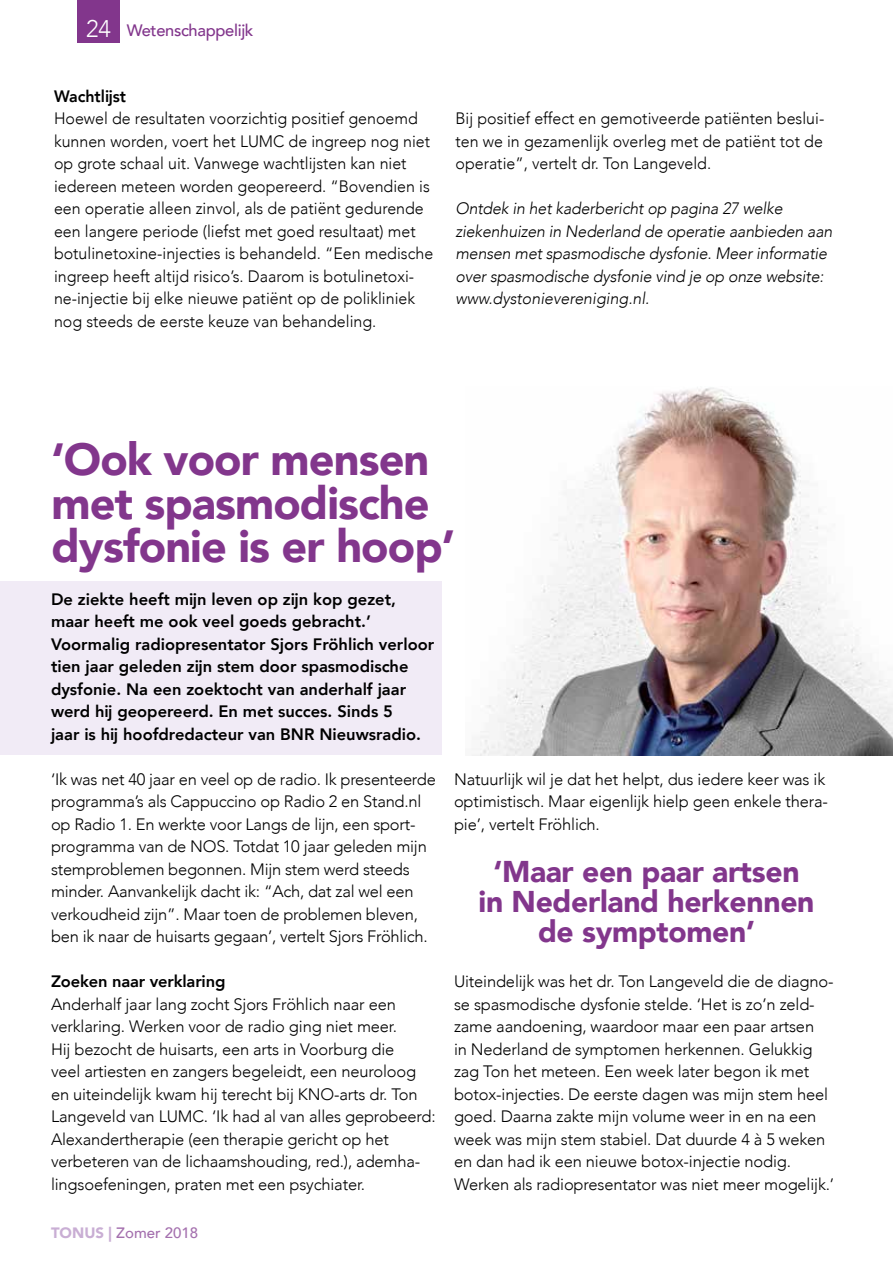
<style>
.page{position:relative;width:893px;height:1263px;background:#fff}
.page>*{position:absolute;margin:0;border:0;box-sizing:border-box;transform-origin:0 0}
.t1{font:900 45px/43.5px "Avenir";letter-spacing:-.02em;color:#82368c}
.t2{font:900 30px/30px "Avenir";letter-spacing:-.01em;color:#82368c;text-align:center}
.t3{font:300 16.5px/22.5px "Avenir";letter-spacing:-.01em;color:#000}
.t4{font:800 16.5px/22.5px "Avenir";color:#000}
.t5{font:italic 300 16.5px/22.5px "Avenir";letter-spacing:-.01em;color:#000}
.t6{font:500 16.5px "Avenir";letter-spacing:-.02em;color:#82368c}
.t7{font:500 15px "Avenir";color:#a470ae}
.s1{font-weight:300;font-size:24px;color:#fff}
.s2{font-weight:900;color:#c9aed4}
</style>
<div class="page">
<div style="left:77px;top:0;width:43px;height:43px;background:#82368c"></div>
<div style="left:0;top:582px;width:442px;height:173px;background:#f1ebf6"></div>
<img style="left:472px;top:387px;width:421px;height:368px">
<p class="t6" style="left:86px;top:16px;width:169px"><span class="s1">24</span> Wetenschappelijk</p>
<p class="t4" style="left:54px;top:85px;width:74px">Wachtlijst</p>
<p class="t3" style="left:54px;top:107px;width:381px">Hoewel de resultaten voorzichtig positief genoemd kunnen worden, voert het LUMC de ingreep nog niet op grote schaal uit. Vanwege wachtlijsten kan niet iedereen meteen worden geopereerd. “Bovendien is een operatie alleen zinvol, als de patiënt gedurende een langere periode (liefst met goed resultaat) met botulinetoxine-injecties is behandeld. “Een medische ingreep heeft altijd risico’s. Daarom is botulinetoxi&shy;ne-injectie bij elke nieuwe patiënt op de polikliniek nog steeds de eerste keuze van behandeling.</p>
<p class="t3" style="left:455px;top:107px;width:370px;text-align:justify">Bij positief effect en gemotiveerde patiënten beslui&shy;ten we in gezamenlijk overleg met de patiënt tot de operatie”, vertelt dr. Ton Langeveld.</p>
<p class="t5" style="left:455px;top:197px;width:378px">Ontdek in het kaderbericht op pagina 27 welke ziekenhuizen in Nederland de operatie aanbieden aan mensen met spasmodische dysfonie. Meer informatie over spasmodische dysfonie vind je op onze website: www.dystonievereniging.nl.</p>
<h1 class="t1" style="left:52px;top:437px;width:405px">‘Ook voor mensen met spasmodische dysfonie is er hoop’</h1>
<p class="t4" style="left:51px;top:588px;width:385px">De ziekte heeft mijn leven op zijn kop gezet, maar heeft me ook veel goeds gebracht.’ Voormalig radiopresentator Sjors Fröhlich verloor tien jaar geleden zijn stem door spasmodische dysfonie. Na een zoektocht van anderhalf jaar werd hij geopereerd. En met succes. Sinds 5<br>jaar is hij hoofdredacteur van BNR Nieuwsradio.</p>
<p class="t3" style="left:51px;top:768px;width:386px">‘Ik was net 40 jaar en veel op de radio. Ik presenteerde programma’s als Cappuccino op Radio 2 en Stand.nl op Radio 1. En werkte voor Langs de lijn, een sport&shy;programma van de NOS. Totdat 10 jaar geleden mijn stemproblemen begonnen. Mijn stem werd steeds minder. Aanvankelijk dacht ik: “Ach, dat zal wel een verkoudheid zijn”. Maar toen de problemen bleven, ben ik naar de huisarts gegaan’, vertelt Sjors Fröhlich.</p>
<p class="t4" style="left:51px;top:970px;width:176px">Zoeken naar verklaring</p>
<p class="t3" style="left:51px;top:993px;width:386px">Anderhalf jaar lang zocht Sjors Fröhlich naar een verklaring. Werken voor de radio ging niet meer.<br>Hij bezocht de huisarts, een arts in Voorburg die<br>veel artiesten en zangers begeleidt, een neuroloog en uiteindelijk kwam hij terecht bij KNO-arts dr. Ton Langeveld van LUMC. ‘Ik had al van alles geprobeerd:<br>Alexandertherapie (een therapie gericht op het verbeteren van de lichaamshouding, red.), ademha&shy;lingsoefeningen, praten met een psychiater.</p>
<p class="t7" style="left:51px;top:1219px;width:149px"><span class="s2">TONUS |</span> Zomer 2018</p>
<p class="t3" style="left:454px;top:768px;width:376px">Natuurlijk wil je dat het helpt, dus iedere keer was ik optimistisch. Maar eigenlijk hielp geen enkele thera&shy;pie’, vertelt Fröhlich.</p>
<h2 class="t2" style="left:478px;top:856px;width:337px">‘Maar een paar artsen in Nederland herkennen de symptomen’</h2>
<p class="t3" style="left:454px;top:970px;width:382px">Uiteindelijk was het dr. Ton Langeveld die de diagno&shy;se spasmodische dysfonie stelde. ‘Het is zo’n zeld&shy;zame aandoening, waardoor maar een paar artsen<br>in Nederland de symptomen herkennen. Gelukkig zag Ton het meteen. Een week later begon ik met botox-injecties. De eerste dagen was mijn stem heel goed. Daarna zakte mijn volume weer in en na een week was mijn stem stabiel. Dat duurde 4 à 5 weken en dan had ik een nieuwe botox-injectie nodig.<br>Werken als radiopresentator was niet meer mogelijk.’</p>
</div>
